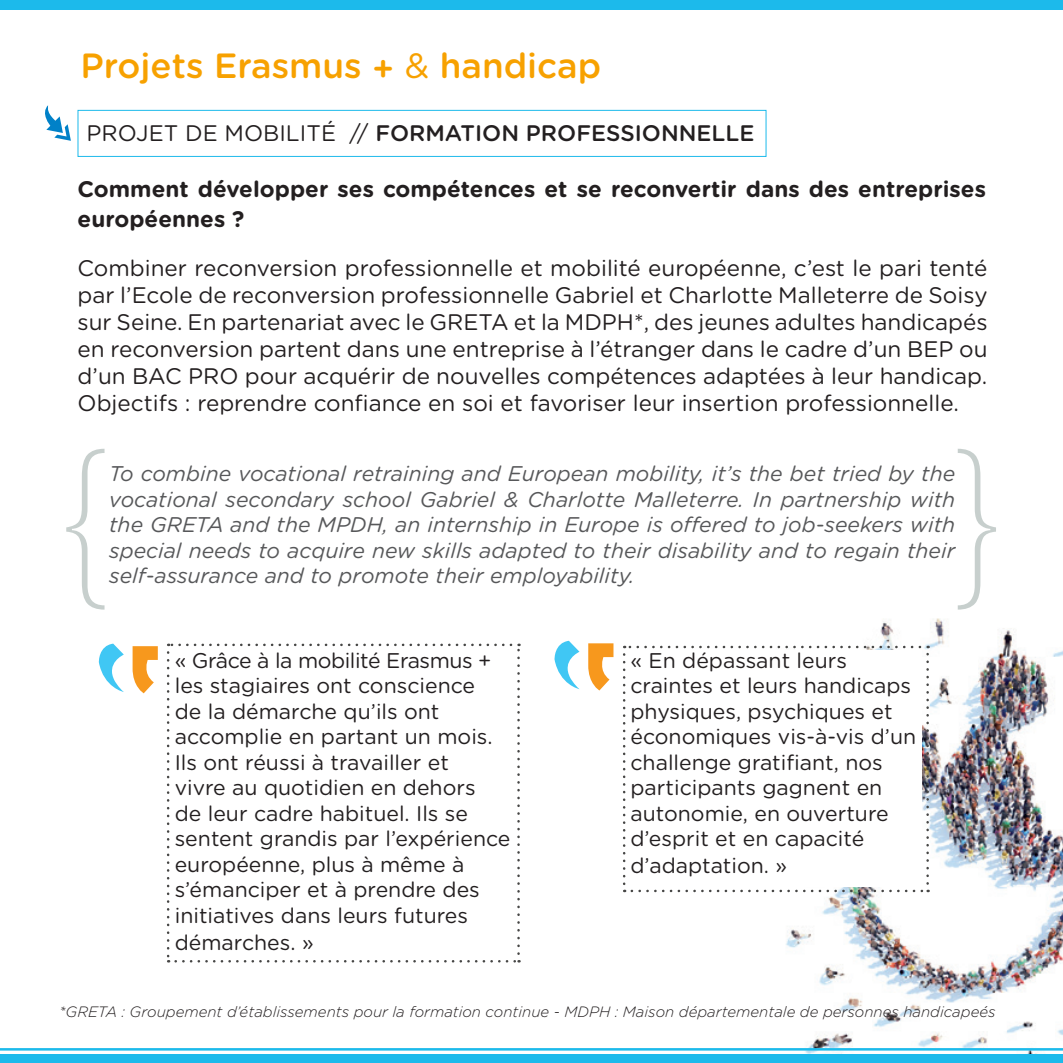
<style>
.page{position:relative;width:1063px;height:1063px;background:#fff}
.page>*{position:absolute;margin:0;border:0;box-sizing:border-box;transform-origin:0 0}
.t1{font:500 35px "Gotham Rounded";color:#f7a100}
.t2{font:22.5px/27px "Gotham Rounded";color:#231f20;text-align:justify}
.t3{font:700 22.5px/30px "Gotham Rounded";color:#231f20}
.t4{font:500 22.5px "Gotham Rounded";color:#231f20}
.t5{font:21.25px/25.8px "Gotham Rounded";color:#231f20}
.t6{font:italic 21.25px/25.5px "Gotham Rounded";color:#57585a;text-align:justify}
.t7{font:italic 300 15px "Gotham Rounded";color:#231f20}
.s1{font-weight:400}
</style>
<div class="page">
<img style="left:749px;top:606px;width:314px;height:448px">
<div style="left:0;top:0;width:1063px;height:9px;background:#1cbaeb"></div>
<hr style="left:0;top:1048px;width:1063px;height:3px;background:#1cbaeb">
<div style="left:0;top:1054px;width:1063px;height:9px;background:#1cbaeb"></div>
<svg style="left:45px;top:105px;width:26px;height:36px"></svg>
<svg style="left:958px;top:449px;width:38px;height:161px"></svg>
<svg style="left:66px;top:449px;width:39px;height:161px"></svg>
<div style="left:630px;top:651px;width:292px;height:236px;background:#fff"></div>
<svg style="left:167px;top:652px;width:2px;height:311px"></svg>
<svg style="left:176px;top:960px;width:344px;height:3px"></svg>
<svg style="left:517px;top:644px;width:3px;height:310px"></svg>
<svg style="left:168px;top:644px;width:343px;height:2px"></svg>
<svg style="left:623px;top:654px;width:2px;height:238px"></svg>
<svg style="left:632px;top:890px;width:297px;height:2px"></svg>
<svg style="left:926px;top:646px;width:3px;height:238px"></svg>
<svg style="left:624px;top:646px;width:296px;height:2px"></svg>
<svg style="left:554px;top:641px;width:25px;height:48px"></svg>
<svg style="left:588px;top:643px;width:25px;height:47px"></svg>
<svg style="left:98px;top:644px;width:26px;height:48px"></svg>
<svg style="left:132px;top:646px;width:26px;height:47px"></svg>
<div style="left:78px;top:110px;width:688px;height:47px;border:1px solid #1cbaeb"></div>
<p class="t1" style="left:80px;top:41px;width:522px">Projets Erasmus + <span class="s1">&amp;</span> handicap</p>
<p class="t4" style="left:86px;top:117px;width:670px"><span class="s1">PROJET DE MOBILITÉ //</span> FORMATION PROFESSIONNELLE</p>
<p class="t3" style="left:78px;top:174px;width:910px">Comment développer ses compétences et se reconvertir dans des entreprises européennes ?</p>
<p class="t2" style="left:78px;top:254px;width:912px">Combiner reconversion professionnelle et mobilité européenne, c’est le pari tenté par l’Ecole de reconversion professionnelle Gabriel et Charlotte Malleterre de Soisy sur Seine. En partenariat avec le GRETA et la MDPH*, des jeunes adultes handicapés en reconversion partent dans une entreprise à l’étranger dans le cadre d’un BEP ou d’un BAC PRO pour acquérir de nouvelles compétences adaptées à leur handicap.<br>Objectifs : reprendre confiance en soi et favoriser leur insertion professionnelle.</p>
<p class="t6" style="left:109px;top:460px;width:848px">To combine vocational retraining and European mobility, it’s the bet tried by the vocational secondary school Gabriel &amp; Charlotte Malleterre. In partnership with the GRETA and the MPDH, an internship in Europe is offered to job-seekers with special needs to acquire new skills adapted to their disability and to regain their self-assurance and to promote their employability.</p>
<p class="t5" style="left:175px;top:646px;width:337px">« Grâce à la mobilité Erasmus + les stagiaires ont conscience<br>de la démarche qu’ils ont accomplie en partant un mois.<br>Ils ont réussi à travailler et<br>vivre au quotidien en dehors<br>de leur cadre habituel. Ils se sentent grandis par l’expérience européenne, plus à même à s’émanciper et à prendre des initiatives dans leurs futures démarches. »</p>
<p class="t5" style="left:630px;top:646px;width:287px">« En dépassant leurs craintes et leurs handicaps physiques, psychiques et économiques vis-à-vis d’un challenge gratifiant, nos participants gagnent en autonomie, en ouverture d’esprit et en capacité d’adaptation. »</p>
<p class="t7" style="left:59px;top:1002px;width:938px">*GRETA : Groupement d’établissements pour la formation continue - MDPH : Maison départementale de personnes handicapeés</p>
</div>
